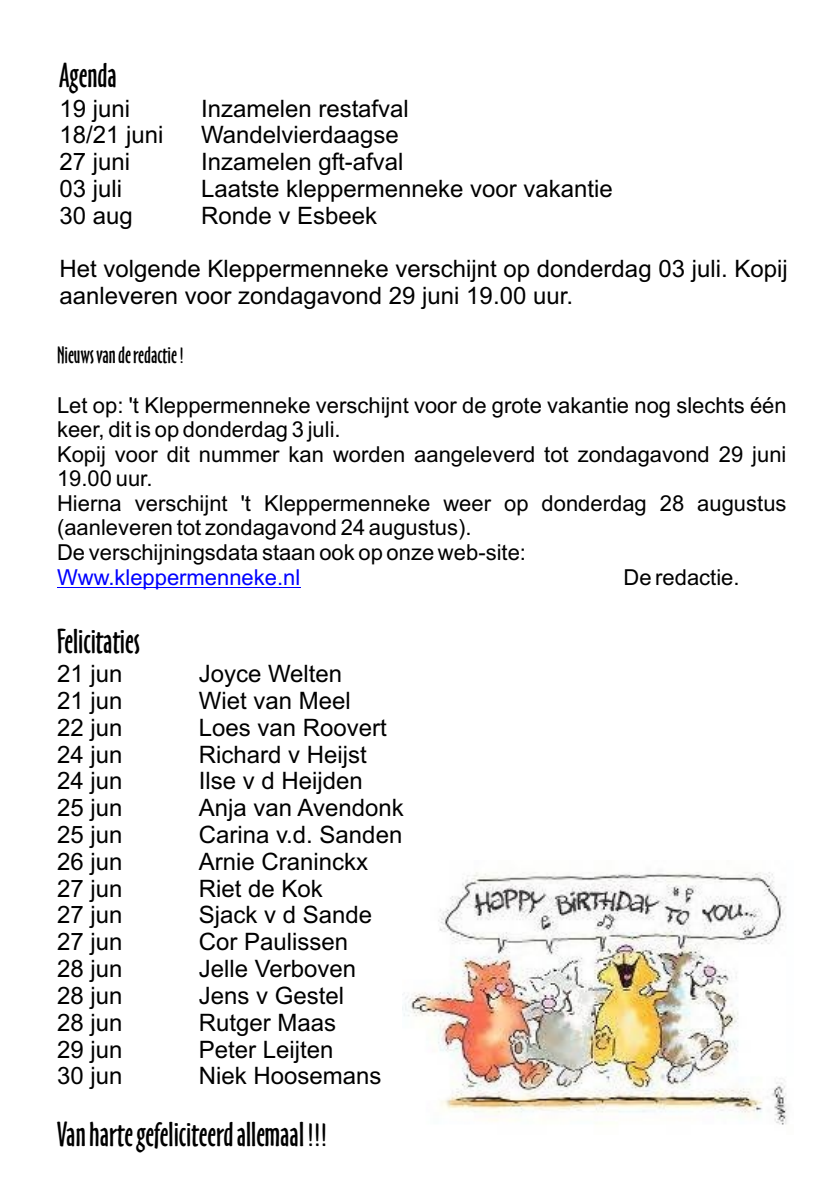
<style>
.page{position:relative;width:840px;height:1192px;background:#fff}
.page>*{position:absolute;margin:0;border:0;box-sizing:border-box;transform-origin:0 0}
.t1{font:32px "Oz Handicraft BT";color:#000}
.t2{font:24px/26.8px "Arial";color:#000}
.t3{font:22px/24.6px "Arial";color:#000}
.t4{font:22px "Arial";color:#00f}
.t5{font:22px "Oz Handicraft BT";color:#000}
</style>
<div class="page">
<img style="left:402px;top:872px;width:385px;height:253px">
<hr style="left:57px;top:587px;width:243px;height:1px;background:#00f">
<h1 class="t1" style="left:59px;top:63px;width:59px">Agenda</h1>
<p class="t2" style="left:59px;top:97px;width:72px">19 juni</p>
<p class="t2" style="left:201px;top:97px;width:209px">Inzamelen restafval</p>
<p class="t2" style="left:59px;top:124px;width:106px">18/21 juni</p>
<p class="t2" style="left:201px;top:124px;width:199px">Wandelvierdaagse</p>
<p class="t2" style="left:59px;top:151px;width:72px">27 juni</p>
<p class="t2" style="left:201px;top:151px;width:204px">Inzamelen gft-afval</p>
<p class="t2" style="left:59px;top:177px;width:64px">03 juli</p>
<p class="t2" style="left:201px;top:177px;width:413px">Laatste kleppermenneke voor vakantie</p>
<p class="t2" style="left:59px;top:204px;width:75px">30 aug</p>
<p class="t2" style="left:201px;top:204px;width:178px">Ronde v Esbeek</p>
<p class="t2" style="left:59px;top:258px;width:730px">Het volgende Kleppermenneke verschijnt op donderdag 03 juli. Kopij aanleveren voor zondagavond 29 juni 19.00 uur.</p>
<p class="t5" style="left:57px;top:346px;width:128px">Nieuws van de redactie !</p>
<p class="t3" style="left:57px;top:395px;width:731px">Let op: 't Kleppermenneke verschijnt voor de grote vakantie nog slechts één keer, dit is op donderdag 3 juli.<br>Kopij voor dit nummer kan worden aangeleverd tot zondagavond 29 juni 19.00 uur.<br>Hierna verschijnt 't Kleppermenneke weer op donderdag 28 augustus (aanleveren tot zondagavond 24 augustus).<br>De verschijningsdata staan ook op onze web-site:</p>
<p class="t4" style="left:57px;top:569px;width:245px">Www.kleppermenneke.nl</p>
<p class="t3" style="left:623px;top:567px;width:118px">De redactie.</p>
<h1 class="t1" style="left:57px;top:628px;width:85px">Felicitaties</h1>
<p class="t2" style="left:57px;top:663px;width:67px">21 jun</p>
<p class="t2" style="left:199px;top:663px;width:145px">Joyce Welten</p>
<p class="t2" style="left:57px;top:689px;width:67px">21 jun</p>
<p class="t2" style="left:199px;top:689px;width:154px">Wiet van Meel</p>
<p class="t2" style="left:57px;top:716px;width:67px">22 jun</p>
<p class="t2" style="left:199px;top:716px;width:190px">Loes van Roovert</p>
<p class="t2" style="left:57px;top:743px;width:67px">24 jun</p>
<p class="t2" style="left:199px;top:743px;width:170px">Richard v Heijst</p>
<p class="t2" style="left:57px;top:770px;width:67px">24 jun</p>
<p class="t2" style="left:199px;top:770px;width:166px">Ilse v d Heijden</p>
<p class="t2" style="left:57px;top:797px;width:67px">25 jun</p>
<p class="t2" style="left:199px;top:797px;width:207px">Anja van Avendonk</p>
<p class="t2" style="left:57px;top:823px;width:67px">25 jun</p>
<p class="t2" style="left:199px;top:823px;width:205px">Carina v.d. Sanden</p>
<p class="t2" style="left:57px;top:850px;width:67px">26 jun</p>
<p class="t2" style="left:199px;top:850px;width:171px">Arnie Craninckx</p>
<p class="t2" style="left:57px;top:877px;width:67px">27 jun</p>
<p class="t2" style="left:199px;top:877px;width:126px">Riet de Kok</p>
<p class="t2" style="left:57px;top:904px;width:67px">27 jun</p>
<p class="t2" style="left:199px;top:904px;width:175px">Sjack v d Sande</p>
<p class="t2" style="left:57px;top:931px;width:67px">27 jun</p>
<p class="t2" style="left:199px;top:931px;width:151px">Cor Paulissen</p>
<p class="t2" style="left:57px;top:957px;width:67px">28 jun</p>
<p class="t2" style="left:199px;top:957px;width:159px">Jelle Verboven</p>
<p class="t2" style="left:57px;top:984px;width:67px">28 jun</p>
<p class="t2" style="left:199px;top:984px;width:147px">Jens v Gestel</p>
<p class="t2" style="left:57px;top:1011px;width:67px">28 jun</p>
<p class="t2" style="left:199px;top:1011px;width:139px">Rutger Maas</p>
<p class="t2" style="left:57px;top:1038px;width:67px">29 jun</p>
<p class="t2" style="left:199px;top:1038px;width:136px">Peter Leijten</p>
<p class="t2" style="left:57px;top:1065px;width:67px">30 jun</p>
<p class="t2" style="left:199px;top:1065px;width:184px">Niek Hoosemans</p>
<h1 class="t1" style="left:57px;top:1122px;width:272px">Van harte gefeliciteerd allemaal !!!</h1>
</div>
